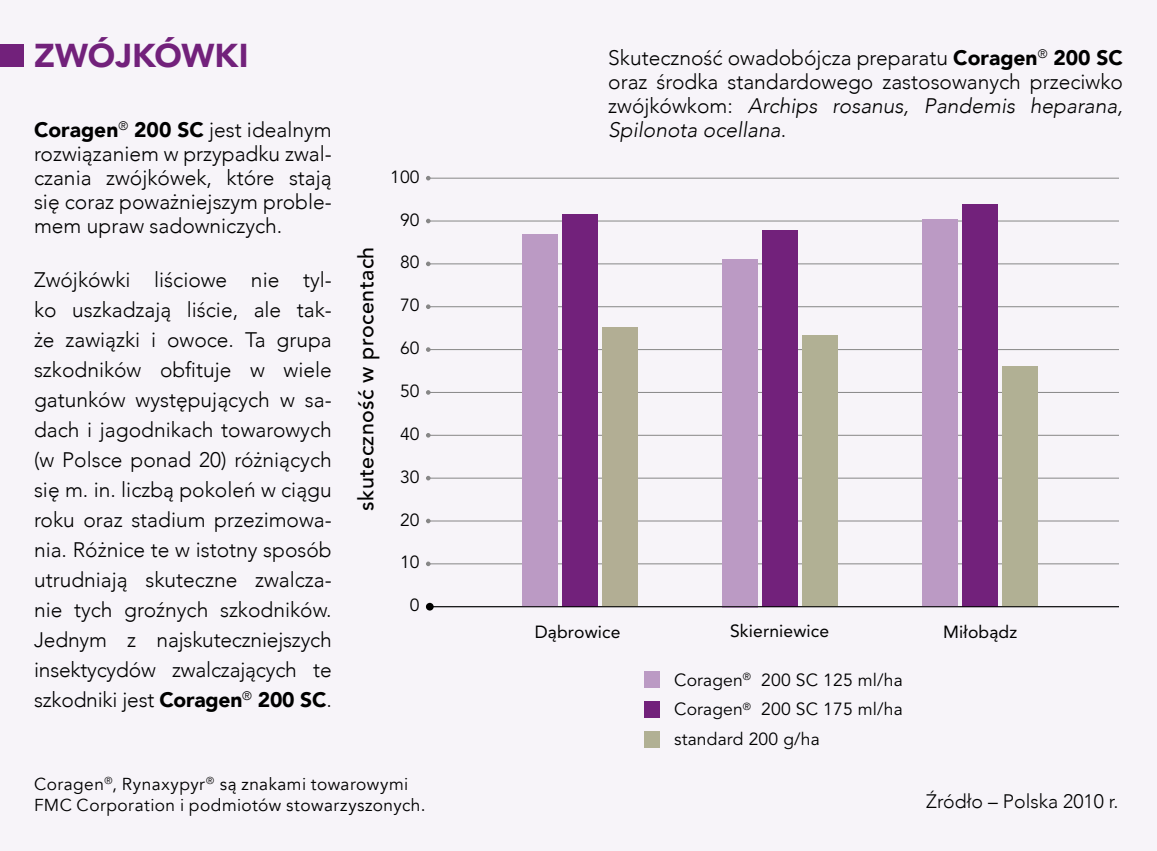
<style>
.page{position:relative;width:1157px;height:851px;background:#fff}
.page>*{position:absolute;margin:0;border:0;box-sizing:border-box;transform-origin:0 0}
.t1{font:900 33px "Avenir";color:#72217b}
.t2{font:500 21.3px "Avenir";letter-spacing:.02em;color:#000}
.t3{font:300 21px/30px "Avenir";color:#000;text-align:justify}
.t4{font:300 19.5px "Avenir";color:#000}
.t5{font:17.4px/29.1px "Avenir";letter-spacing:.02em;color:#000}
.t6{font:17.4px "Avenir";letter-spacing:.01em;color:#000}
.s1{font-weight:900}
.s2{font-style:italic}
</style>
<div class="page">
<div style="left:0;top:0;width:1157px;height:850px;background:#f7f4f9"></div>
<div style="left:0;top:45px;width:23px;height:22px;background:#72217b"></div>
<hr style="left:428px;top:563px;width:690px;height:1px;background:#878787">
<svg style="left:426px;top:561px;width:4px;height:5px"></svg>
<hr style="left:428px;top:520px;width:690px;height:1px;background:#878787">
<svg style="left:426px;top:518px;width:4px;height:5px"></svg>
<hr style="left:428px;top:477px;width:690px;height:1px;background:#878787">
<svg style="left:426px;top:475px;width:4px;height:5px"></svg>
<hr style="left:428px;top:434px;width:690px;height:1px;background:#878787">
<svg style="left:426px;top:433px;width:4px;height:4px"></svg>
<hr style="left:428px;top:392px;width:690px;height:1px;background:#878787">
<svg style="left:426px;top:390px;width:4px;height:4px"></svg>
<hr style="left:428px;top:349px;width:690px;height:1px;background:#878787">
<svg style="left:426px;top:347px;width:4px;height:5px"></svg>
<hr style="left:428px;top:306px;width:690px;height:1px;background:#878787">
<svg style="left:426px;top:304px;width:4px;height:5px"></svg>
<hr style="left:428px;top:263px;width:690px;height:1px;background:#878787">
<svg style="left:426px;top:261px;width:4px;height:5px"></svg>
<hr style="left:428px;top:220px;width:690px;height:1px;background:#878787">
<svg style="left:426px;top:219px;width:4px;height:4px"></svg>
<hr style="left:428px;top:178px;width:690px;height:1px;background:#878787">
<svg style="left:426px;top:176px;width:4px;height:4px"></svg>
<div style="left:522px;top:234px;width:36px;height:372px;background:#bb9ac4"></div>
<div style="left:722px;top:258px;width:36px;height:349px;background:#bb9ac4"></div>
<div style="left:922px;top:219px;width:36px;height:387px;background:#bb9ac4"></div>
<div style="left:562px;top:214px;width:36px;height:392px;background:#72217b"></div>
<div style="left:762px;top:230px;width:36px;height:376px;background:#72217b"></div>
<div style="left:962px;top:204px;width:36px;height:402px;background:#72217b"></div>
<div style="left:601px;top:327px;width:36px;height:279px;background:#b2ae94"></div>
<div style="left:802px;top:335px;width:35px;height:271px;background:#b1b094"></div>
<div style="left:1002px;top:366px;width:36px;height:240px;background:#b1b094"></div>
<hr style="left:429px;top:606px;width:689px;height:1px;background:#000">
<div style="left:426px;top:602px;width:8px;height:8px;background:#000;border-radius:50%"></div>
<div style="left:644px;top:671px;width:15px;height:17px;background:#bb9ac4"></div>
<div style="left:644px;top:701px;width:15px;height:17px;background:#72217b"></div>
<div style="left:644px;top:730px;width:15px;height:17px;background:#b1b094"></div>
<h1 class="t1" style="left:34px;top:27px;width:216px">ZWÓJKÓWKI</h1>
<p class="t3" style="left:34px;top:118px;width:299px;line-height:24px"><span class="s1">Coragen</span><sup>®</sup> <span class="s1">200 SC</span> jest idealnym rozwiązaniem w przypadku zwal&shy;czania zwójkówek, które stają się coraz poważniejszym proble&shy;mem upraw sadowniczych.</p>
<p class="t3" style="left:34px;top:265px;width:299px">Zwójkówki liściowe nie tyl&shy;ko uszkadzają liście, ale tak&shy;że zawiązki i owoce. Ta grupa szkodników obfituje w wiele gatunków występujących w sa&shy;dach i jagodnikach towarowych (w Polsce ponad 20) różniących się m. in. liczbą pokoleń w ciągu roku oraz stadium przezimowa&shy;nia. Różnice te w istotny sposób utrudniają skuteczne zwalcza&shy;nie tych groźnych szkodników.<br>Jednym z najskuteczniejszych insektycydów zwalczających te szkodniki jest <span class="s1">Coragen</span><sup>®</sup> <span class="s1">200 SC</span>.</p>
<p class="t2" style="left:348px;top:511px;width:266px;rotate:-90deg">skuteczność w procentach</p>
<p class="t5" style="left:390px;top:162px;width:31px">100</p>
<p class="t5" style="left:400px;top:205px;width:21px">90</p>
<p class="t5" style="left:400px;top:248px;width:21px">80</p>
<p class="t5" style="left:400px;top:291px;width:21px">70</p>
<p class="t5" style="left:400px;top:334px;width:21px">60</p>
<p class="t5" style="left:400px;top:377px;width:21px">50</p>
<p class="t5" style="left:400px;top:419px;width:21px">40</p>
<p class="t5" style="left:400px;top:462px;width:21px">30</p>
<p class="t5" style="left:400px;top:505px;width:21px">20</p>
<p class="t5" style="left:400px;top:548px;width:21px">10</p>
<p class="t5" style="left:410px;top:591px;width:11px">0</p>
<p class="t5" style="left:34px;top:773px;width:393px;line-height:20.7px">Coragen<sup>®</sup>, Rynaxypyr<sup>®</sup> są znakami towarowymi<br>FMC Corporation i podmiotów stowarzyszonych.</p>
<p class="t3" style="left:608px;top:46px;width:516px;line-height:24px">Skuteczność owadobójcza preparatu <span class="s1">Coragen</span><sup>®</sup> <span class="s1">200 SC </span>oraz środka standardowego zastosowanych przeciwko zwójkówkom: <span class="s2">Archips rosanus, Pandemis heparana, Spilonota ocellana</span>.</p>
<p class="t6" style="left:534px;top:617px;width:87px">Dąbrowice</p>
<p class="t6" style="left:730px;top:616px;width:101px">Skierniewice</p>
<p class="t6" style="left:943px;top:617px;width:75px">Miłobądz</p>
<p class="t5" style="left:674px;top:666px;width:230px;text-align:justify">Coragen<sup>®</sup> 200 SC 125 ml/ha Coragen<sup>®</sup> 200 SC 175 ml/ha standard 200 g/ha</p>
<p class="t4" style="left:926px;top:790px;width:194px">Źródło – Polska 2010 r.</p>
</div>
